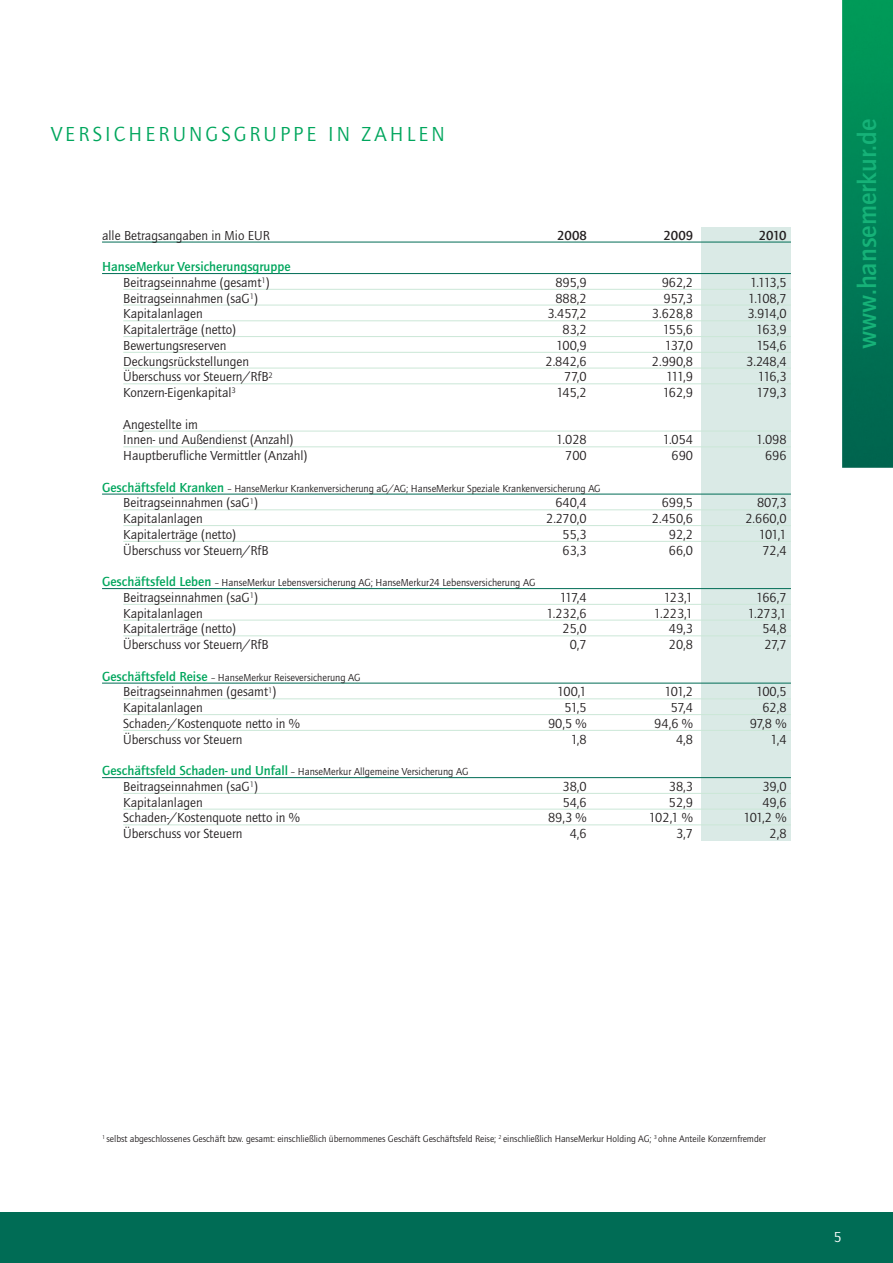
<style>
.page{position:relative;width:893px;height:1263px;background:#fff}
.page>*{position:absolute;margin:0;border:0;box-sizing:border-box;transform-origin:0 0}
.t1{font:700 27px "Quay Itc T";color:#16b278}
.t2{font:21px "Quay Itc T";letter-spacing:.15em;color:#00a65d}
.t3{font:15px "Quay Itc T";color:#fff}
.t4{font:13.5px/15.8px "Quay Itc T";color:#231f20}
.t5{font:700 13.5px/15.8px "Quay Itc T";color:#00a65d;text-align:center}
.t6{font:700 13.5px "Quay Itc T";color:#231f20}
.t7{font:10.5px "Quay Itc T";color:#231f20}
.t8{font:9.75px "Quay Itc T";letter-spacing:-.005em;color:#231f20}
.s1{font-weight:400;color:#231f20}
.s2{font-weight:700;font-size:13.5px;color:#00a65d}
</style>
<div class="page">
<div style="left:702px;top:227px;width:89px;height:613px;background:#daeae6"></div>
<img style="left:842px;top:0;width:51px;height:468px">
<div style="left:0;top:1212px;width:893px;height:51px;background:#006c55"></div>
<hr style="left:102px;top:242px;width:689px;height:1px;background:#006c55">
<hr style="left:102px;top:273px;width:689px;height:1px;background:#006c55">
<hr style="left:123px;top:289px;width:668px;height:1px;background:#cbe7d7">
<hr style="left:123px;top:305px;width:668px;height:1px;background:#cbe7d7">
<hr style="left:123px;top:320px;width:668px;height:1px;background:#cbe7d7">
<hr style="left:123px;top:336px;width:668px;height:1px;background:#cbe7d7">
<hr style="left:123px;top:352px;width:668px;height:1px;background:#cbe7d7">
<hr style="left:123px;top:368px;width:668px;height:1px;background:#cbe7d7">
<hr style="left:123px;top:383px;width:668px;height:1px;background:#cbe7d7">
<hr style="left:123px;top:431px;width:668px;height:1px;background:#cbe7d7">
<hr style="left:123px;top:446px;width:668px;height:1px;background:#cbe7d7">
<hr style="left:102px;top:494px;width:689px;height:1px;background:#006c55">
<hr style="left:123px;top:509px;width:668px;height:1px;background:#cbe7d7">
<hr style="left:123px;top:525px;width:668px;height:1px;background:#cbe7d7">
<hr style="left:123px;top:541px;width:668px;height:1px;background:#cbe7d7">
<hr style="left:102px;top:588px;width:689px;height:1px;background:#006c55">
<hr style="left:123px;top:604px;width:668px;height:1px;background:#cbe7d7">
<hr style="left:123px;top:620px;width:668px;height:1px;background:#cbe7d7">
<hr style="left:123px;top:635px;width:668px;height:1px;background:#cbe7d7">
<hr style="left:102px;top:683px;width:689px;height:1px;background:#006c55">
<hr style="left:123px;top:698px;width:668px;height:1px;background:#cbe7d7">
<hr style="left:123px;top:714px;width:668px;height:1px;background:#cbe7d7">
<hr style="left:123px;top:730px;width:668px;height:1px;background:#cbe7d7">
<hr style="left:102px;top:777px;width:689px;height:1px;background:#006c55">
<hr style="left:123px;top:793px;width:668px;height:1px;background:#cbe7d7">
<hr style="left:123px;top:809px;width:668px;height:1px;background:#cbe7d7">
<hr style="left:123px;top:824px;width:668px;height:1px;background:#cbe7d7">
<h2 class="t2" style="left:51px;top:122px;width:395px">VERSICHERUNGSGRUPPE IN ZAHLEN</h2>
<p class="t4" style="left:102px;top:227px;width:169px">alle Betragsangaben in Mio EUR</p>
<p class="t6" style="left:557px;top:227px;width:31px">2008</p>
<p class="t6" style="left:663px;top:227px;width:31px">2009</p>
<p class="t6" style="left:759px;top:227px;width:29px">2010</p>
<p class="t5" style="left:102px;top:258px;width:190px">HanseMerkur Versicherungsgruppe<br><span class="s1">Beitragseinnahme (gesamt</span><sup>1</sup><span class="s1">)</span></p>
<p class="t4" style="left:555px;top:274px;width:33px">895,9</p>
<p class="t4" style="left:662px;top:274px;width:33px">962,2</p>
<p class="t4" style="left:750px;top:274px;width:38px">1.113,5</p>
<p class="t4" style="left:123px;top:290px;width:136px">Beitragseinnahmen (saG<sup>1</sup>)</p>
<p class="t4" style="left:555px;top:290px;width:33px">888,2</p>
<p class="t4" style="left:663px;top:290px;width:31px">957,3</p>
<p class="t4" style="left:748px;top:290px;width:40px">1.108,7</p>
<p class="t4" style="left:123px;top:306px;width:81px">Kapitalanlagen</p>
<p class="t4" style="left:547px;top:306px;width:41px">3.457,2</p>
<p class="t4" style="left:652px;top:306px;width:43px">3.628,8</p>
<p class="t4" style="left:747px;top:306px;width:41px">3.914,0</p>
<p class="t4" style="left:123px;top:321px;width:114px">Kapitalerträge (netto)</p>
<p class="t4" style="left:563px;top:321px;width:26px">83,2</p>
<p class="t4" style="left:663px;top:321px;width:32px">155,6</p>
<p class="t4" style="left:756px;top:321px;width:32px">163,9</p>
<p class="t4" style="left:123px;top:337px;width:105px">Bewertungsreserven</p>
<p class="t4" style="left:556px;top:337px;width:32px">100,9</p>
<p class="t4" style="left:665px;top:337px;width:30px">137,0</p>
<p class="t4" style="left:756px;top:337px;width:32px">154,6</p>
<p class="t4" style="left:123px;top:353px;width:127px">Deckungsrückstellungen</p>
<p class="t4" style="left:545px;top:353px;width:43px">2.842,6</p>
<p class="t4" style="left:652px;top:353px;width:43px">2.990,8</p>
<p class="t4" style="left:746px;top:353px;width:42px">3.248,4</p>
<p class="t4" style="left:123px;top:369px;width:151px">Überschuss vor Steuern/RfB<sup>2</sup></p>
<p class="t4" style="left:564px;top:369px;width:24px">77,0</p>
<p class="t4" style="left:666px;top:369px;width:29px">111,9</p>
<p class="t4" style="left:758px;top:369px;width:30px">116,3</p>
<p class="t4" style="left:123px;top:384px;width:114px">Konzern-Eigenkapital<sup>3</sup></p>
<p class="t4" style="left:556px;top:384px;width:32px">145,2</p>
<p class="t4" style="left:663px;top:384px;width:32px">162,9</p>
<p class="t4" style="left:756px;top:384px;width:32px">179,3</p>
<p class="t4" style="left:123px;top:416px;width:172px">Angestellte im<br>Innen- und Außendienst (Anzahl)</p>
<p class="t4" style="left:556px;top:432px;width:32px">1.028</p>
<p class="t4" style="left:663px;top:432px;width:32px">1.054</p>
<p class="t4" style="left:756px;top:432px;width:32px">1.098</p>
<p class="t4" style="left:123px;top:447px;width:186px">Hauptberufliche Vermittler (Anzahl)</p>
<p class="t4" style="left:565px;top:447px;width:23px">700</p>
<p class="t4" style="left:671px;top:447px;width:23px">690</p>
<p class="t4" style="left:765px;top:447px;width:23px">696</p>
<p class="t7" style="left:102px;top:482px;width:500px"><span class="s2">Geschäftsfeld Kranken</span> – HanseMerkur Krankenversicherung aG/AG; HanseMerkur Speziale Krankenversicherung AG</p>
<p class="t4" style="left:123px;top:495px;width:136px">Beitragseinnahmen (saG<sup>1</sup>)</p>
<p class="t4" style="left:555px;top:495px;width:33px">640,4</p>
<p class="t4" style="left:662px;top:495px;width:33px">699,5</p>
<p class="t4" style="left:757px;top:495px;width:31px">807,3</p>
<p class="t4" style="left:123px;top:510px;width:81px">Kapitalanlagen</p>
<p class="t4" style="left:546px;top:510px;width:42px">2.270,0</p>
<p class="t4" style="left:652px;top:510px;width:43px">2.450,6</p>
<p class="t4" style="left:745px;top:510px;width:43px">2.660,0</p>
<p class="t4" style="left:123px;top:526px;width:114px">Kapitalerträge (netto)</p>
<p class="t4" style="left:563px;top:526px;width:26px">55,3</p>
<p class="t4" style="left:669px;top:526px;width:26px">92,2</p>
<p class="t4" style="left:759px;top:526px;width:29px">101,1</p>
<p class="t4" style="left:123px;top:542px;width:147px">Überschuss vor Steuern/RfB</p>
<p class="t4" style="left:563px;top:542px;width:26px">63,3</p>
<p class="t4" style="left:669px;top:542px;width:26px">66,0</p>
<p class="t4" style="left:762px;top:542px;width:26px">72,4</p>
<p class="t7" style="left:102px;top:576px;width:435px"><span class="s2">Geschäftsfeld Leben</span> – HanseMerkur Lebensversicherung AG; HanseMerkur24 Lebensversicherung AG</p>
<p class="t4" style="left:123px;top:589px;width:136px">Beitragseinnahmen (saG<sup>1</sup>)</p>
<p class="t4" style="left:560px;top:589px;width:29px">117,4</p>
<p class="t4" style="left:664px;top:589px;width:31px">123,1</p>
<p class="t4" style="left:756px;top:589px;width:32px">166,7</p>
<p class="t4" style="left:123px;top:605px;width:81px">Kapitalanlagen</p>
<p class="t4" style="left:546px;top:605px;width:42px">1.232,6</p>
<p class="t4" style="left:654px;top:605px;width:41px">1.223,1</p>
<p class="t4" style="left:748px;top:605px;width:40px">1.273,1</p>
<p class="t4" style="left:123px;top:621px;width:114px">Kapitalerträge (netto)</p>
<p class="t4" style="left:563px;top:621px;width:26px">25,0</p>
<p class="t4" style="left:669px;top:621px;width:26px">49,3</p>
<p class="t4" style="left:762px;top:621px;width:26px">54,8</p>
<p class="t4" style="left:123px;top:636px;width:147px">Überschuss vor Steuern/RfB</p>
<p class="t4" style="left:570px;top:636px;width:19px">0,7</p>
<p class="t4" style="left:669px;top:636px;width:26px">20,8</p>
<p class="t4" style="left:764px;top:636px;width:24px">27,7</p>
<p class="t7" style="left:102px;top:671px;width:260px"><span class="s2">Geschäftsfeld Reise</span> – HanseMerkur Reiseversicherung AG</p>
<p class="t4" style="left:123px;top:684px;width:154px">Beitragseinnahmen (gesamt<sup>1</sup>)</p>
<p class="t4" style="left:557px;top:684px;width:31px">100,1</p>
<p class="t4" style="left:664px;top:684px;width:30px">101,2</p>
<p class="t4" style="left:756px;top:684px;width:32px">100,5</p>
<p class="t4" style="left:123px;top:699px;width:81px">Kapitalanlagen</p>
<p class="t4" style="left:564px;top:699px;width:24px">51,5</p>
<p class="t4" style="left:671px;top:699px;width:24px">57,4</p>
<p class="t4" style="left:762px;top:699px;width:26px">62,8</p>
<p class="t4" style="left:123px;top:715px;width:178px">Schaden-/Kostenquote netto in %</p>
<p class="t4" style="left:548px;top:715px;width:40px">90,5 %</p>
<p class="t4" style="left:654px;top:715px;width:40px">94,6 %</p>
<p class="t4" style="left:750px;top:715px;width:38px">97,8 %</p>
<p class="t4" style="left:123px;top:731px;width:121px">Überschuss vor Steuern</p>
<p class="t4" style="left:571px;top:731px;width:18px">1,8</p>
<p class="t4" style="left:676px;top:731px;width:19px">4,8</p>
<p class="t4" style="left:771px;top:731px;width:18px">1,4</p>
<p class="t7" style="left:102px;top:765px;width:368px"><span class="s2">Geschäftsfeld Schaden- und Unfall</span> – HanseMerkur Allgemeine Versicherung AG</p>
<p class="t4" style="left:123px;top:778px;width:136px">Beitragseinnahmen (saG<sup>1</sup>)</p>
<p class="t4" style="left:563px;top:778px;width:26px">38,0</p>
<p class="t4" style="left:669px;top:778px;width:26px">38,3</p>
<p class="t4" style="left:762px;top:778px;width:26px">39,0</p>
<p class="t4" style="left:123px;top:794px;width:81px">Kapitalanlagen</p>
<p class="t4" style="left:563px;top:794px;width:26px">54,6</p>
<p class="t4" style="left:669px;top:794px;width:26px">52,9</p>
<p class="t4" style="left:762px;top:794px;width:26px">49,6</p>
<p class="t4" style="left:123px;top:810px;width:178px">Schaden-/Kostenquote netto in %</p>
<p class="t4" style="left:548px;top:810px;width:40px">89,3 %</p>
<p class="t4" style="left:649px;top:810px;width:46px">102,1 %</p>
<p class="t4" style="left:743px;top:810px;width:45px">101,2 %</p>
<p class="t4" style="left:123px;top:825px;width:121px">Überschuss vor Steuern</p>
<p class="t4" style="left:570px;top:825px;width:19px">4,6</p>
<p class="t4" style="left:676px;top:825px;width:19px">3,7</p>
<p class="t4" style="left:770px;top:825px;width:19px">2,8</p>
<h1 class="t1" style="left:851px;top:349px;width:231px;rotate:-90deg">www.hansemerkur.de</h1>
<p class="t8" style="left:102px;top:1133px;width:665px"><sup>1</sup> selbst abgeschlossenes Geschäft bzw. gesamt: einschließlich übernommenes Geschäft Geschäftsfeld Reise; <sup>2</sup> einschließlich HanseMerkur Holding AG; <sup>3</sup> ohne Anteile Konzernfremder</p>
<p class="t3" style="left:834px;top:1228px;width:9px">5</p>
</div>
